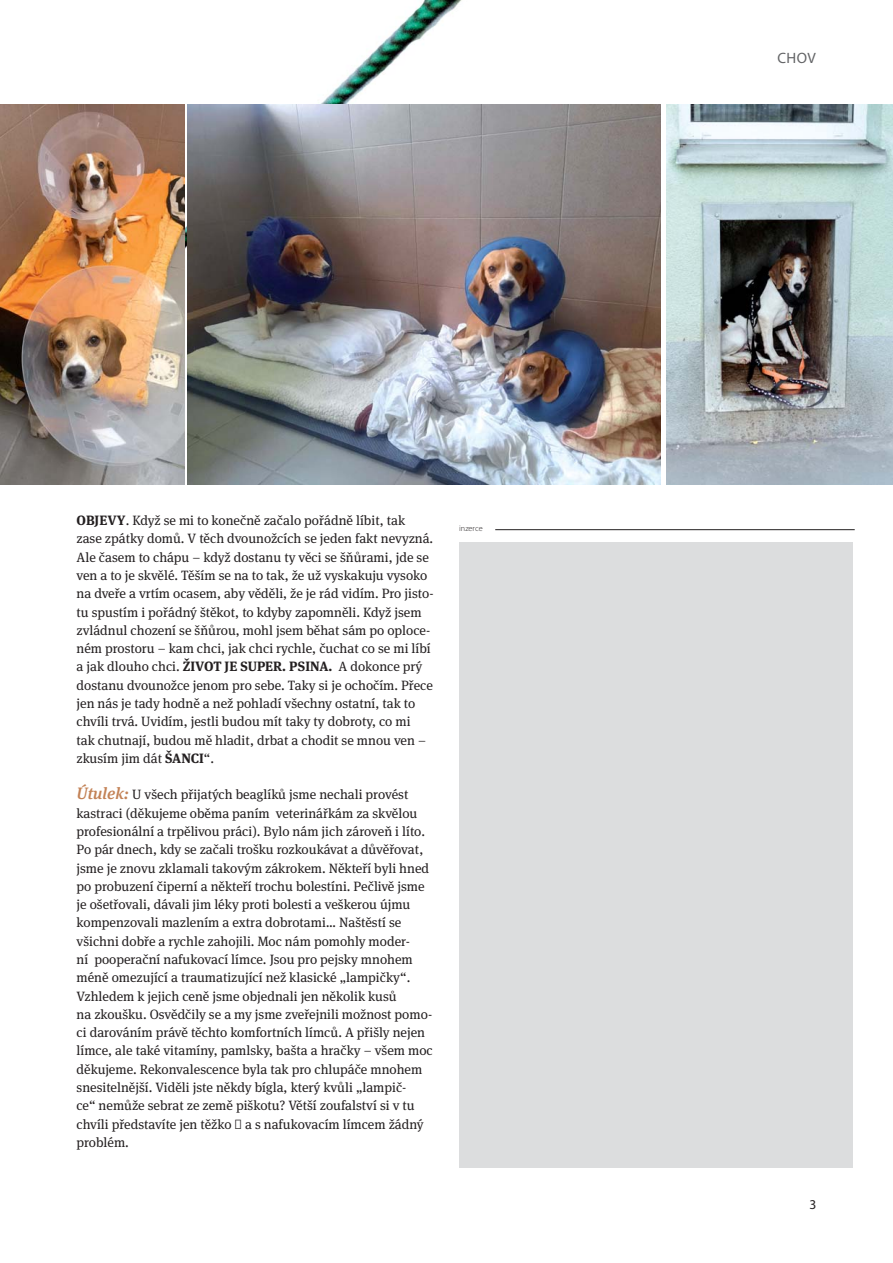
<style>
.page{position:relative;width:893px;height:1263px;background:#fff}
.page>*{position:absolute;margin:0;border:0;box-sizing:border-box;transform-origin:0 0}
.t1{font:15px "Myriad Pro";color:#636466}
.t2{font:13.5px/18.3px "Meta Serif Pro";color:#231f20}
.t3{font:13.5px "Myriad Pro";color:#231f20}
.t4{font:300 8.25px "Myriad Pro";color:#231f20}
.s1{font-weight:700}
.s2{font-weight:500;font-style:italic;font-size:16.5px;color:#c38256}
</style>
<div class="page">
<hr style="left:495px;top:529px;width:360px;height:1px;background:#231f20">
<div style="left:459px;top:542px;width:394px;height:625px;background:#dcddde"></div>
<img style="left:666px;top:105px;width:227px;height:379px">
<img style="left:0;top:0;width:538px;height:452px">
<img style="left:0;top:105px;width:184px;height:379px">
<img style="left:188px;top:105px;width:472px;height:379px">
<p class="t2" style="left:77px;top:512px;width:359px"><span class="s1">OBJEVY</span>. Když se mi to konečně začalo pořádně líbit, tak zase zpátky domů. V těch dvounožcích se jeden fakt nevyzná.<br>Ale časem to chápu – když dostanu ty věci se šňůrami, jde se ven a to je skvělé. Těším se na to tak, že už vyskakuju vysoko na dveře a vrtím ocasem, aby věděli, že je rád vidím. Pro jisto&shy;tu spustím i pořádný štěkot, to kdyby zapomněli. Když jsem zvládnul chození se šňůrou, mohl jsem běhat sám po oploce&shy;ném prostoru – kam chci, jak chci rychle, čuchat co se mi líbí a jak dlouho chci. <span class="s1">ŽIVOT JE SUPER. PSINA.</span> A dokonce prý dostanu dvounožce jenom pro sebe. Taky si je ochočím. Přece jen nás je tady hodně a než pohladí všechny ostatní, tak to chvíli trvá. Uvidím, jestli budou mít taky ty dobroty, co mi<br>tak chutnají, budou mě hladit, drbat a chodit se mnou ven – zkusím jim dát <span class="s1">ŠANCI</span>“.</p>
<p class="t2" style="left:77px;top:786px;width:358px"><span class="s2">Útulek:</span> U všech přijatých beaglíků jsme nechali provést kastraci (děkujeme oběma paním veterinářkám za skvělou profesionální a trpělivou práci). Bylo nám jich zároveň i líto.<br>Po pár dnech, kdy se začali trošku rozkoukávat a důvěřovat, jsme je znovu zklamali takovým zákrokem. Někteří byli hned po probuzení čiperní a někteří trochu bolestíni. Pečlivě jsme je ošetřovali, dávali jim léky proti bolesti a veškerou újmu kompenzovali mazlením a extra dobrotami… Naštěstí se všichni dobře a rychle zahojili. Moc nám pomohly moder-<br>ní pooperační nafukovací límce. Jsou pro pejsky mnohem méně omezující a traumatizující než klasické „lampičky“.<br>Vzhledem k jejich ceně jsme objednali jen několik kusů<br>na zkoušku. Osvědčily se a my jsme zveřejnili možnost pomo&shy;ci darováním právě těchto komfortních límců. A přišly nejen límce, ale také vitamíny, pamlsky, bašta a hračky – všem moc děkujeme. Rekonvalescence byla tak pro chlupáče mnohem snesitelnější. Viděli jste někdy bígla, který kvůli „lampič-<br>ce“ nemůže sebrat ze země piškotu? Větší zoufalství si v tu chvíli představíte jen těžko a s nafukovacím límcem žádný problém.</p>
<p class="t4" style="left:459px;top:525px;width:25px">inzerce</p>
<p class="t1" style="left:777px;top:52px;width:40px">CHOV</p>
<p class="t3" style="left:809px;top:1199px;width:8px">3</p>
</div>
